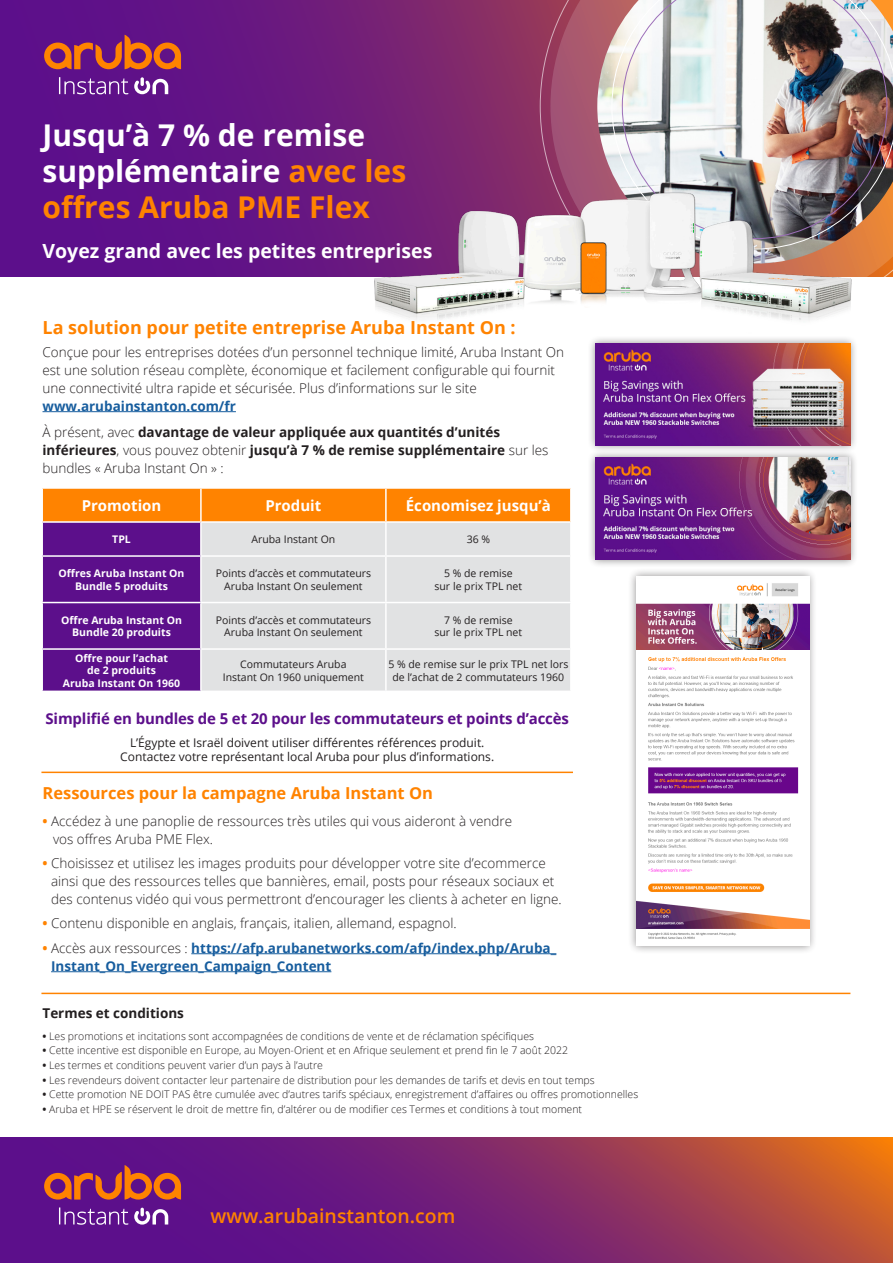
<style>
.page{position:relative;width:893px;height:1263px;background:#fff}
.page>*{position:absolute;margin:0;border:0;box-sizing:border-box;transform-origin:0 0}
.t1{font:700 30px/36px "Open Sans";color:#fff}
.t2{font:700 19.5px "Open Sans";color:#fff}
.t3{font:600 19.5px "Open Sans";color:#ff8300}
.t4{font:700 18px "Open Sans";color:#ff8300}
.t5{font:700 16.5px "Open Sans";color:#ff8300}
.t6{font:700 15px "Open Sans";letter-spacing:-.01em;color:#5c0f8b}
.t7{font:700 15px "Open Sans";color:#fff}
.t8{font:300 13.5px/18px "Open Sans";color:#231f20}
.t9{font:700 13.5px/18px "Open Sans";color:#231f20}
.t10{font:700 13.5px/18px "Open Sans";color:#175d9e}
.t11{font:12px/14.4px "Open Sans";color:#231f20;text-align:center}
.t12{font:300 10.5px "Open Sans";color:#231f20}
.t13{font:10.5px/12.6px "Open Sans";color:#231f20;text-align:center}
.t14{font:700 10.5px/12.6px "Open Sans";color:#fff;text-align:center}
.s1{color:#ff8300}
.s2{font-weight:700;color:#175d9e}
.s3{font-weight:300}
.s4{font-weight:700;color:#ff8300}
.s5{font-weight:300;color:#231f20}
.s6{font-weight:700}
</style>
<div class="page">
<svg style="left:0;top:0;width:539px;height:276px;background:#69187f"></svg>
<svg style="left:550px;top:0;width:343px;height:277px;background:#a85469"></svg>
<img style="left:597px;top:0;width:296px;height:264px">
<svg style="left:611px;top:0;width:282px;height:249px"></svg>
<img style="left:622px;top:0;width:265px;height:239px">
<svg style="left:134px;top:77px;width:34px;height:17px"></svg>
<svg style="left:59px;top:77px;width:69px;height:17px"></svg>
<svg style="left:44px;top:35px;width:137px;height:34px;background:#a03f50"></svg>
<hr style="left:43px;top:411px;width:193px;height:1px;background:#175d9e">
<img style="left:361px;top:155px;width:499px;height:165px">
<svg style="left:43px;top:489px;width:527px;height:202px;background:#9d3d54"></svg>
<div style="left:202px;top:523px;width:368px;height:168px;background:#e1e2e3"></div>
<hr style="left:200px;top:489px;width:2px;height:32px;background:#fff">
<hr style="left:385px;top:489px;width:2px;height:32px;background:#fff">
<hr style="left:41px;top:521px;width:160px;height:2px;background:#fff">
<hr style="left:201px;top:521px;width:185px;height:2px;background:#fff">
<hr style="left:200px;top:523px;width:2px;height:32px;background:#fff">
<hr style="left:386px;top:521px;width:186px;height:2px;background:#fff">
<hr style="left:385px;top:523px;width:2px;height:32px;background:#fff">
<hr style="left:41px;top:555px;width:160px;height:2px;background:#fff">
<hr style="left:201px;top:555px;width:185px;height:2px;background:#fff">
<hr style="left:200px;top:557px;width:2px;height:45px;background:#fff">
<hr style="left:386px;top:555px;width:186px;height:2px;background:#fff">
<hr style="left:385px;top:557px;width:2px;height:45px;background:#fff">
<hr style="left:41px;top:602px;width:160px;height:1px;background:#fff">
<hr style="left:201px;top:602px;width:185px;height:1px;background:#fff">
<hr style="left:200px;top:603px;width:2px;height:45px;background:#fff">
<hr style="left:386px;top:602px;width:186px;height:1px;background:#fff">
<hr style="left:385px;top:603px;width:2px;height:45px;background:#fff">
<hr style="left:41px;top:648px;width:160px;height:2px;background:#fff">
<hr style="left:201px;top:648px;width:185px;height:2px;background:#fff">
<hr style="left:200px;top:650px;width:2px;height:41px;background:#fff">
<hr style="left:386px;top:648px;width:186px;height:2px;background:#fff">
<hr style="left:385px;top:650px;width:2px;height:41px;background:#fff">
<hr style="left:191px;top:953px;width:365px;height:1px;background:#175d9e">
<hr style="left:51px;top:971px;width:280px;height:1px;background:#175d9e">
<div style="left:628px;top:568px;width:190px;height:386px;background:#231f20;opacity:.5"></div>
<img style="left:637px;top:576px;width:172px;height:369px">
<hr style="left:41px;top:772px;width:532px;height:1px;background:#ff8300">
<hr style="left:41px;top:993px;width:809px;height:1px;background:#ff8300">
<div style="left:587px;top:335px;width:272px;height:119px;background:#231f20;opacity:.5"></div>
<img style="left:595px;top:344px;width:255px;height:101px">
<div style="left:587px;top:450px;width:272px;height:118px;background:#231f20;opacity:.5"></div>
<img style="left:595px;top:458px;width:255px;height:102px">
<svg style="left:0;top:1137px;width:893px;height:126px;background:#822a6a"></svg>
<svg style="left:134px;top:1208px;width:34px;height:16px"></svg>
<svg style="left:59px;top:1207px;width:69px;height:18px"></svg>
<svg style="left:44px;top:1165px;width:137px;height:35px;background:#9d3d52"></svg>
<p class="t1" style="left:43px;top:116px;width:365px">Jusqu’à 7 % de remise supplémentaire <span class="s1">avec les offres Aruba PME Flex</span></p>
<p class="t2" style="left:43px;top:237px;width:391px">Voyez grand avec les petites entreprises</p>
<p class="t4" style="left:43px;top:315px;width:475px">La solution pour petite entreprise Aruba Instant On :</p>
<p class="t8" style="left:43px;top:342px;width:523px">Conçue pour les entreprises dotées d’un personnel technique limité, Aruba Instant On est une solution réseau complète, économique et facilement configurable qui fournit une connectivité ultra rapide et sécurisée. Plus d’informations sur le site <span class="s2">www.arubainstanton.com/fr</span></p>
<p class="t9" style="left:43px;top:423px;width:507px"><span class="s3">À présent, avec</span> davantage de valeur appliquée aux quantités d’unités inférieures<span class="s3">, vous pouvez obtenir</span> jusqu’à 7 % de remise supplémentaire <span class="s3">sur les bundles « Aruba Instant On » :</span></p>
<p class="t7" style="left:82px;top:495px;width:81px">Promotion</p>
<p class="t7" style="left:265px;top:495px;width:57px">Produit</p>
<p class="t7" style="left:406px;top:495px;width:146px">Économisez jusqu’à</p>
<p class="t14" style="left:112px;top:533px;width:20px">TPL</p>
<p class="t13" style="left:251px;top:533px;width:85px">Aruba Instant On</p>
<p class="t13" style="left:467px;top:533px;width:25px">36 %</p>
<p class="t14" style="left:59px;top:567px;width:127px">Offres Aruba Instant On<br>Bundle 5 produits</p>
<p class="t13" style="left:216px;top:567px;width:157px">Points d’accès et commutateurs<br>Aruba Instant On seulement</p>
<p class="t13" style="left:434px;top:567px;width:89px">5 % de remise<br>sur le prix TPL net</p>
<p class="t14" style="left:61px;top:613px;width:122px">Offre Aruba Instant On<br>Bundle 20 produits</p>
<p class="t13" style="left:216px;top:613px;width:157px">Points d’accès et commutateurs<br>Aruba Instant On seulement</p>
<p class="t13" style="left:434px;top:613px;width:89px">7 % de remise<br>sur le prix TPL net</p>
<p class="t14" style="left:63px;top:651px;width:119px">Offre pour l’achat<br>de 2 produits<br>Aruba Instant On 1960</p>
<p class="t13" style="left:223px;top:657px;width:143px">Commutateurs Aruba<br>Instant On 1960 uniquement</p>
<p class="t13" style="left:388px;top:657px;width:182px">5 % de remise sur le prix TPL net lors de l’achat de 2 commutateurs 1960</p>
<p class="t6" style="left:45px;top:708px;width:525px">Simplifié en bundles de 5 et 20 pour les commutateurs et points d’accès</p>
<p class="t11" style="left:120px;top:735px;width:375px">L’Égypte et Israël doivent utiliser différentes références produit.<br>Contactez votre représentant local Aruba pour plus d’informations.</p>
<p class="t5" style="left:43px;top:781px;width:392px">Ressources pour la campagne Aruba Instant On</p>
<p class="t8" style="left:53px;top:811px;width:461px;text-indent:-11px"><span class="s4">•</span> Accédez à une panoplie de ressources très utiles qui vous aideront à vendre vos offres Aruba PME Flex.</p>
<p class="t8" style="left:51px;top:854px;width:512px;text-indent:-9px"><span class="s4">•</span> Choisissez et utilisez les images produits pour développer votre site d’ecommerce ainsi que des ressources telles que bannières, email, posts pour réseaux sociaux et des contenus vidéo qui vous permettront d’encourager les clients à acheter en ligne.</p>
<p class="t8" style="left:43px;top:914px;width:416px"><span class="s4">•</span> Contenu disponible en anglais, français, italien, allemand, espagnol.</p>
<p class="t10" style="left:51px;top:938px;width:507px;text-indent:-9px"><span class="s1">•</span> <span class="s5">Accès aux ressources :</span> https://afp.arubanetworks.com/afp/index.php/Aruba_<br>Instant_On_Evergreen_Campaign_Content</p>
<p class="t9" style="left:43px;top:1004px;width:143px">Termes et conditions</p>
<p class="t12" style="left:43px;top:1028px;width:493px"><span class="s6">•</span> Les promotions et incitations sont accompagnées de conditions de vente et de réclamation spécifiques</p>
<p class="t12" style="left:43px;top:1043px;width:527px"><span class="s6">•</span> Cette incentive est disponible en Europe, au Moyen-Orient et en Afrique seulement et prend fin le 7 août 2022</p>
<p class="t12" style="left:43px;top:1058px;width:282px"><span class="s6">•</span> Les termes et conditions peuvent varier d’un pays à l’autre</p>
<p class="t12" style="left:43px;top:1073px;width:554px"><span class="s6">•</span> Les revendeurs doivent contacter leur partenaire de distribution pour les demandes de tarifs et devis en tout temps</p>
<p class="t12" style="left:43px;top:1087px;width:597px"><span class="s6">•</span> Cette promotion NE DOIT PAS être cumulée avec d’autres tarifs spéciaux, enregistrement d’affaires ou offres promotionnelles</p>
<p class="t12" style="left:43px;top:1102px;width:541px"><span class="s6">•</span> Aruba et HPE se réservent le droit de mettre fin, d’altérer ou de modifier ces Termes et conditions à tout moment</p>
<p class="t3" style="left:210px;top:1202px;width:246px">www.arubainstanton.com</p>
</div>
